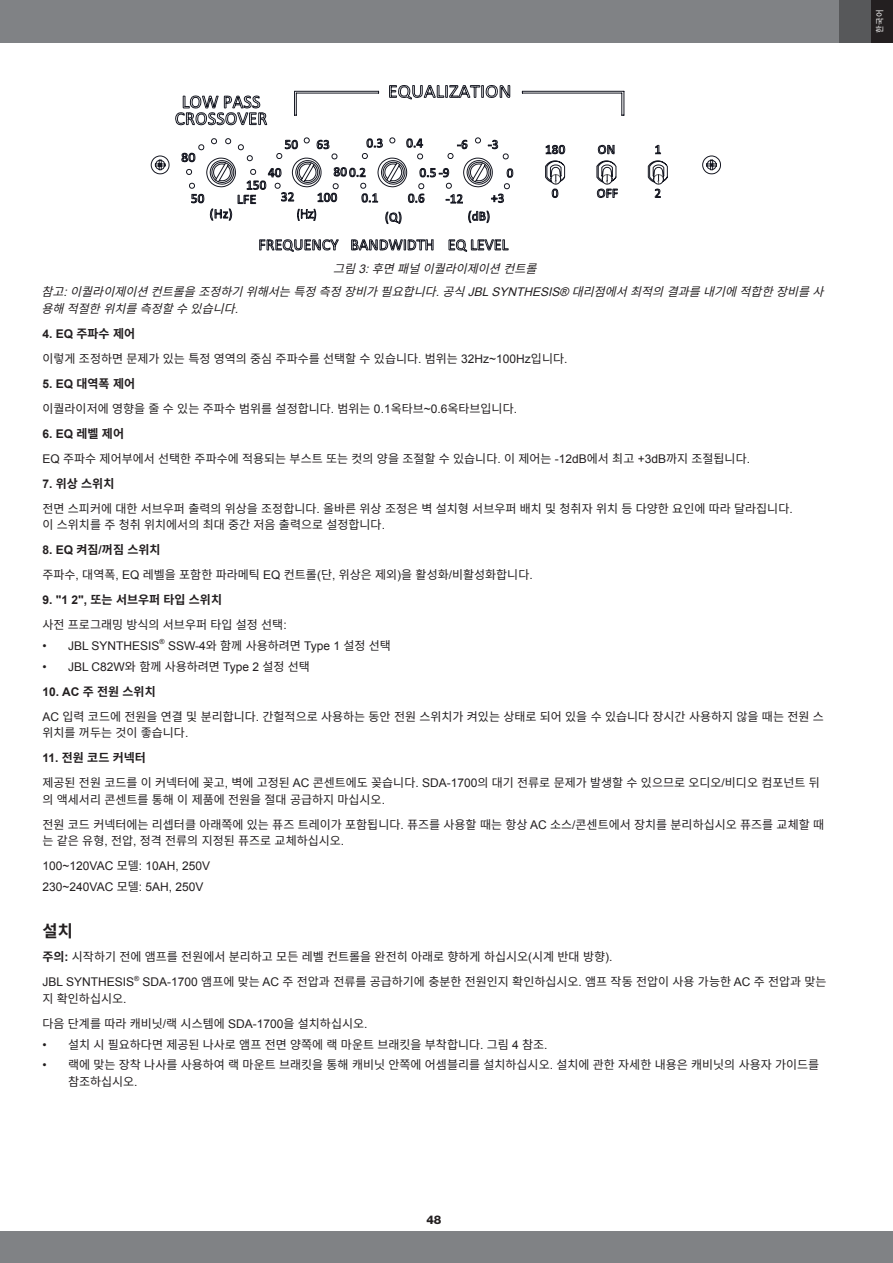
<style>
.page{position:relative;width:893px;height:1263px;background:#fff}
.page>*{position:absolute;margin:0;border:0;box-sizing:border-box;transform-origin:0 0}
.t1{font:700 16.5px "Noto Sans CJ Kkr";color:#231f20}
.t2{font:12px/25px "Noto Sans CJ Kkr";color:#231f20}
.t3{font:italic 12px/23px "Noto Sans CJ Ksc";color:#231f20;text-align:center}
.t4{font:12px/20.7px "Arial";color:#231f20}
.t5{font:700 12px "Arial";color:#231f20}
.t6{font:800 12px "Helvetica Neue LT Pro";color:#231f20}
.t7{font:8.25px "Noto Sans CJ Kkr";color:#fff}
.t8{font:7.05px "Arial";color:#231f20}
.s1{font-family:"Arial"}
.s2{font-family:"Arial";font-weight:700}
.s3{font-weight:700}
.s4{font-family:"Noto Sans CJ Kkr"}
</style>
<div class="page">
<div style="left:0;top:1231px;width:893px;height:32px;background:#808285"></div>
<div style="left:0;top:0;width:839px;height:43px;background:#808285"></div>
<div style="left:839px;top:0;width:54px;height:43px;background:#57585a"></div>
<div style="left:871px;top:0;width:22px;height:43px;background:#231f20"></div>
<svg style="left:155px;top:85px;width:562px;height:166px"></svg>
<svg style="left:550px;top:174px;width:114px;height:10px"></svg>
<p class="t7" style="left:875px;top:33px;width:24px;rotate:-90deg">한국어</p>
<p class="t3" style="left:41px;top:258px;width:791px">그림 <span class="s1">3:</span> 후면 패널 이퀄라이제이션 컨트롤<br>참고<span class="s1">:</span> 이퀄라이제이션 컨트롤을 조정하기 위해서는 특정 측정 장비가 필요합니다<span class="s1">.</span> 공식 <span class="s1">JBL SYNTHESIS®</span> 대리점에서 최적의 결과를 내기에 적합한 장비를 사</p>
<p class="t3" style="left:41px;top:297px;width:203px">용해 적절한 위치를 측정할 수 있습니다<span class="s1">.</span></p>
<p class="t2" style="left:43px;top:321px;width:526px"><span class="s2">4. EQ</span> <span class="s3">주파수 제어<br></span>이렇게 조정하면 문제가 있는 특정 영역의 중심 주파수를 선택할 수 있습니다<span class="s1">.</span> 범위는 <span class="s1">32Hz~100Hz</span>입니다<span class="s1">.</span></p>
<p class="t2" style="left:43px;top:371px;width:476px"><span class="s2">5. EQ</span> <span class="s3">대역폭 제어<br></span>이퀄라이저에 영향을 줄 수 있는 주파수 범위를 설정합니다<span class="s1">.</span> 범위는 <span class="s1">0.1</span>옥타브<span class="s1">~0.6</span>옥타브입니다<span class="s1">.</span></p>
<p class="t5" style="left:43px;top:426px;width:83px">6. EQ <span class="s4">레벨 제어</span></p>
<p class="t2" style="left:43px;top:446px;width:709px"><span class="s1">EQ</span> 주파수 제어부에서 선택한 주파수에 적용되는 부스트 또는 컷의 양을 조절할 수 있습니다<span class="s1">.</span> 이 제어는 <span class="s1">-12dB</span>에서 최고 <span class="s1">+3dB</span>까지 조절됩니다<span class="s1">.</span></p>
<p class="t2" style="left:43px;top:471px;width:752px"><span class="s2">7.</span> <span class="s3">위상 스위치<br></span>전면 스피커에 대한 서브우퍼 출력의 위상을 조정합니다<span class="s1">.</span> 올바른 위상 조정은 벽 설치형 서브우퍼 배치 및 청취자 위치 등 다양한 요인에 따라 달라집니다<span class="s1">.</span></p>
<p class="t2" style="left:43px;top:513px;width:344px">이 스위치를 주 청취 위치에서의 최대 중간 저음 출력으로 설정합니다<span class="s1">.</span></p>
<p class="t2" style="left:43px;top:538px;width:492px"><span class="s2">8. EQ</span> <span class="s3">켜짐</span><span class="s2">/</span><span class="s3">꺼짐 스위치<br></span>주파수<span class="s1">,</span> 대역폭<span class="s1">, EQ</span> 레벨을 포함한 파라메틱 <span class="s1">EQ</span> 컨트롤<span class="s1">(</span>단<span class="s1">,</span> 위상은 제외<span class="s1">)</span>을 활성화<span class="s1">/</span>비활성화합니다<span class="s1">.</span></p>
<p class="t2" style="left:43px;top:588px;width:246px"><span class="s2">9. "1 2",</span> <span class="s3">또는 서브우퍼 타입 스위치<br></span>사전 프로그래밍 방식의 서브우퍼 타입 설정 선택<span class="s1">:</span></p>
<p class="t4" style="left:43px;top:636px;width:119px">• JBL SYNTHESIS</p>
<p class="t8" style="left:160px;top:637px;width:7px">®</p>
<p class="t2" style="left:168px;top:633px;width:224px"><span class="s1">SSW-4</span>와 함께 사용하려면 <span class="s1">Type 1</span> 설정 선택</p>
<p class="t4" style="left:43px;top:656px;width:269px">• JBL C82W<span class="s4">와 함께 사용하려면</span> Type 2 <span class="s4">설정 선택</span></p>
<p class="t2" style="left:43px;top:679px;width:783px"><span class="s2">10. AC</span> <span class="s3">주 전원 스위치<br></span><span class="s1">AC</span> 입력 코드에 전원을 연결 및 분리합니다<span class="s1">.</span> 간헐적으로 사용하는 동안 전원 스위치가 켜있는 상태로 되어 있을 수 있습니다 장시간 사용하지 않을 때는 전원 스</p>
<p class="t2" style="left:43px;top:721px;width:147px">위치를 꺼두는 것이 좋습니다<span class="s1">.</span></p>
<p class="t2" style="left:43px;top:746px;width:779px"><span class="s2">11.</span> <span class="s3">전원 코드 커넥터<br></span>제공된 전원 코드를 이 커넥터에 꽂고<span class="s1">,</span> 벽에 고정된 <span class="s1">AC</span> 콘센트에도 꽂습니다<span class="s1">. SDA-1700</span>의 대기 전류로 문제가 발생할 수 있으므로 오디오<span class="s1">/</span>비디오 컴포넌트 뒤</p>
<p class="t2" style="left:43px;top:787px;width:783px">의 액세서리 콘센트를 통해 이 제품에 전원을 절대 공급하지 마십시오<span class="s1">.<br></span>전원 코드 커넥터에는 리셉터클 아래쪽에 있는 퓨즈 트레이가 포함됩니다<span class="s1">.</span> 퓨즈를 사용할 때는 항상 <span class="s1">AC</span> 소스<span class="s1">/</span>콘센트에서 장치를 분리하십시오 퓨즈를 교체할 때</p>
<p class="t2" style="left:43px;top:829px;width:303px">는 같은 유형<span class="s1">,</span> 전압<span class="s1">,</span> 정격 전류의 지정된 퓨즈로 교체하십시오<span class="s1">.</span></p>
<p class="t4" style="left:43px;top:856px;width:169px">100~120VAC <span class="s4">모델</span>: 10AH, 250V<br>230~240VAC <span class="s4">모델</span>: 5AH, 250V</p>
<h1 class="t1" style="left:43px;top:922px;width:32px">설치</h1>
<p class="t2" style="left:43px;top:945px;width:571px"><span class="s3">주의</span><span class="s2">:</span> 시작하기 전에 앰프를 전원에서 분리하고 모든 레벨 컨트롤을 완전히 아래로 향하게 하십시오<span class="s1">(</span>시계 반대 방향<span class="s1">).</span></p>
<p class="t4" style="left:43px;top:972px;width:93px">JBL SYNTHESIS</p>
<p class="t8" style="left:134px;top:973px;width:7px">®</p>
<p class="t2" style="left:143px;top:970px;width:685px"><span class="s1">SDA-1700</span> 앰프에 맞는 <span class="s1">AC</span> 주 전압과 전류를 공급하기에 충분한 전원인지 확인하십시오<span class="s1">.</span> 앰프 작동 전압이 사용 가능한 <span class="s1">AC</span> 주 전압과 맞는</p>
<p class="t2" style="left:43px;top:986px;width:326px">지 확인하십시오<span class="s1">.<br></span>다음 단계를 따라 캐비닛<span class="s1">/</span>랙 시스템에 <span class="s1">SDA-1700</span>을 설치하십시오<span class="s1">.</span></p>
<p class="t2" style="left:43px;top:1032px;width:507px"><span class="s1">•</span> 설치 시 필요하다면 제공된 나사로 앰프 전면 양쪽에 랙 마운트 브래킷을 부착합니다<span class="s1">.</span> 그림 <span class="s1">4</span> 참조<span class="s1">.</span></p>
<p class="t2" style="left:68px;top:1057px;width:753px;line-height:16.5px;text-indent:-26px"><span class="s1">•</span> 랙에 맞는 장착 나사를 사용하여 랙 마운트 브래킷을 통해 캐비닛 안쪽에 어셈블리를 설치하십시오<span class="s1">.</span> 설치에 관한 자세한 내용은 캐비닛의 사용자 가이드를 참조하십시오<span class="s1">.</span></p>
<p class="t6" style="left:426px;top:1212px;width:17px">48</p>
</div>
